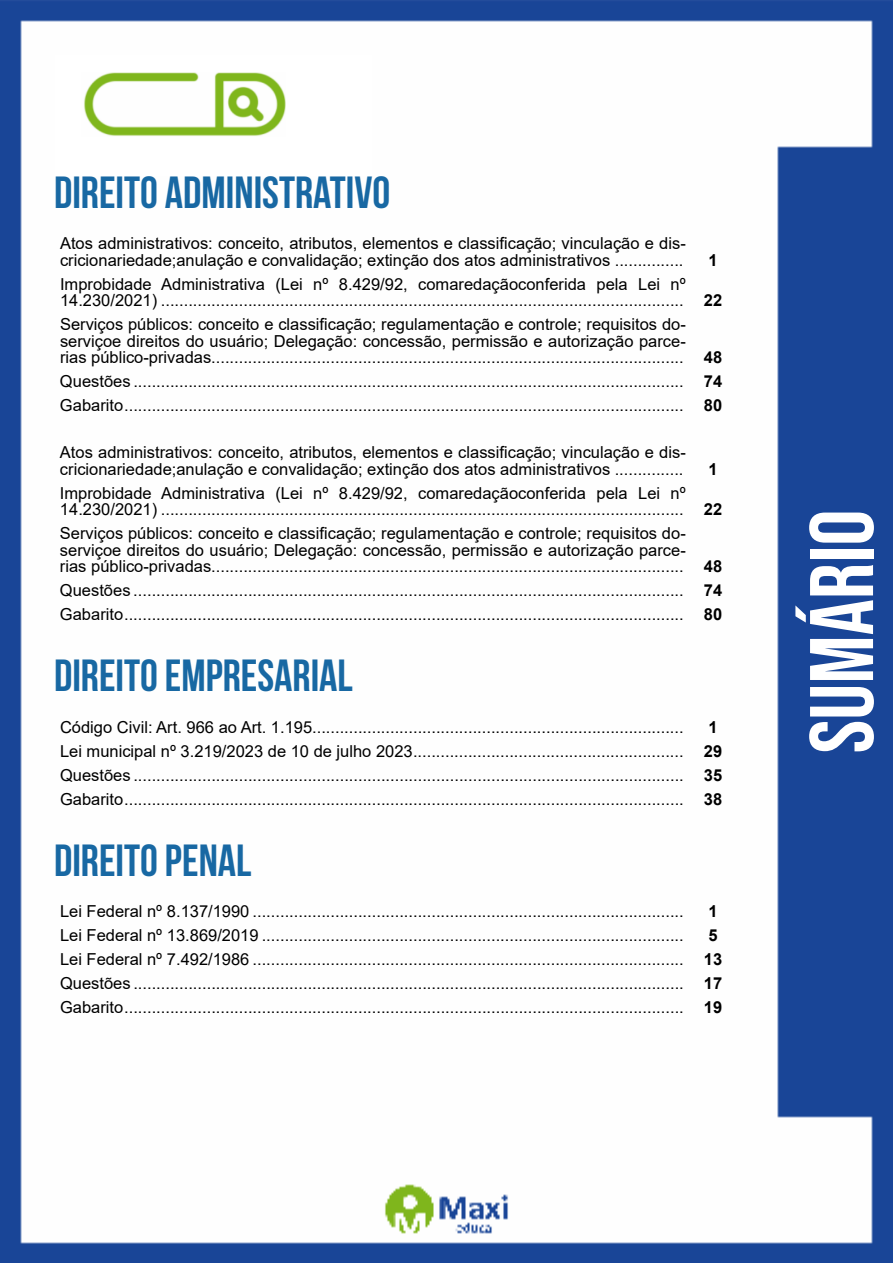
<style>
.page{position:relative;width:893px;height:1263px;background:#fff}
.page>*{position:absolute;margin:0;border:0;box-sizing:border-box;transform-origin:0 0}
.t1{font:90px "Bebas Neue";color:#fff}
.t2{font:700 45px "Bebas Neue";color:#1868a3}
.t3{font:16.5px/16.5px "Arial";color:#000}
.t4{font:700 16.5px "Arial";color:#000}
.s1{font-weight:700}
</style>
<div class="page">
<img style="left:0;top:0;width:893px;height:1263px">
<div style="left:55px;top:55px;width:317px;height:121px;background:#fff"></div>
<img style="left:84px;top:72px;width:201px;height:64px">
<h2 class="t2" style="left:54px;top:168px;width:338px">DIREITO ADMINISTRATIVO</h2>
<p class="t3" style="left:60px;top:235px;width:627px">Atos administrativos: conceito, atributos, elementos e classificação; vinculação e dis&shy;cricionariedade;anulação e convalidação; extinção dos atos administrativos ...............</p>
<p class="t4" style="left:708px;top:248px;width:11px">1</p>
<p class="t3" style="left:60px;top:275px;width:664px">Improbidade Administrativa (Lei nº 8.429/92, comaredaçãoconferida pela Lei nº<br>14.230/2021) .................................................................................................................. <span class="s1">22</span></p>
<p class="t3" style="left:60px;top:316px;width:664px">Serviços públicos: conceito e classificação; regulamentação e controle; requisitos do&shy;serviçoe direitos do usuário; Delegação: concessão, permissão e autorização parce-<br>rias público-privadas....................................................................................................... <span class="s1">48</span></p>
<p class="t3" style="left:60px;top:369px;width:664px;line-height:24px">Questões ........................................................................................................................ <span class="s1">74<br></span>Gabarito.......................................................................................................................... <span class="s1">80</span></p>
<p class="t3" style="left:60px;top:444px;width:627px">Atos administrativos: conceito, atributos, elementos e classificação; vinculação e dis&shy;cricionariedade;anulação e convalidação; extinção dos atos administrativos ...............</p>
<p class="t4" style="left:708px;top:457px;width:11px">1</p>
<p class="t3" style="left:60px;top:485px;width:664px">Improbidade Administrativa (Lei nº 8.429/92, comaredaçãoconferida pela Lei nº<br>14.230/2021) .................................................................................................................. <span class="s1">22</span></p>
<p class="t3" style="left:60px;top:525px;width:664px">Serviços públicos: conceito e classificação; regulamentação e controle; requisitos do&shy;serviçoe direitos do usuário; Delegação: concessão, permissão e autorização parce-<br>rias público-privadas....................................................................................................... <span class="s1">48</span></p>
<p class="t3" style="left:60px;top:578px;width:664px;line-height:24px">Questões ........................................................................................................................ <span class="s1">74<br></span>Gabarito.......................................................................................................................... <span class="s1">80</span></p>
<h2 class="t2" style="left:54px;top:651px;width:300px">DIREITO EMPRESARIAL</h2>
<p class="t3" style="left:60px;top:719px;width:625px">Código Civil: Art. 966 ao Art. 1.195.................................................................................</p>
<p class="t3" style="left:60px;top:715px;width:664px;line-height:24px;text-indent:648px"><span class="s1">1<br></span>Lei municipal nº 3.219/2023 de 10 de julho 2023........................................................... <span class="s1">29<br></span>Questões ........................................................................................................................ <span class="s1">35<br></span>Gabarito.......................................................................................................................... <span class="s1">38</span></p>
<h2 class="t2" style="left:54px;top:836px;width:199px">DIREITO PENAL</h2>
<p class="t3" style="left:60px;top:903px;width:625px">Lei Federal nº 8.137/1990 ..............................................................................................</p>
<p class="t4" style="left:708px;top:900px;width:11px">1</p>
<p class="t3" style="left:60px;top:927px;width:625px">Lei Federal nº 13.869/2019 ............................................................................................</p>
<p class="t3" style="left:60px;top:923px;width:664px;line-height:24px;text-indent:648px"><span class="s1">5<br></span>Lei Federal nº 7.492/1986 .............................................................................................. <span class="s1">13<br></span>Questões ........................................................................................................................ <span class="s1">17<br></span>Gabarito.......................................................................................................................... <span class="s1">19</span></p>
<h1 class="t1" style="left:791px;top:753px;width:245px;rotate:-90deg">sumário</h1>
</div>
